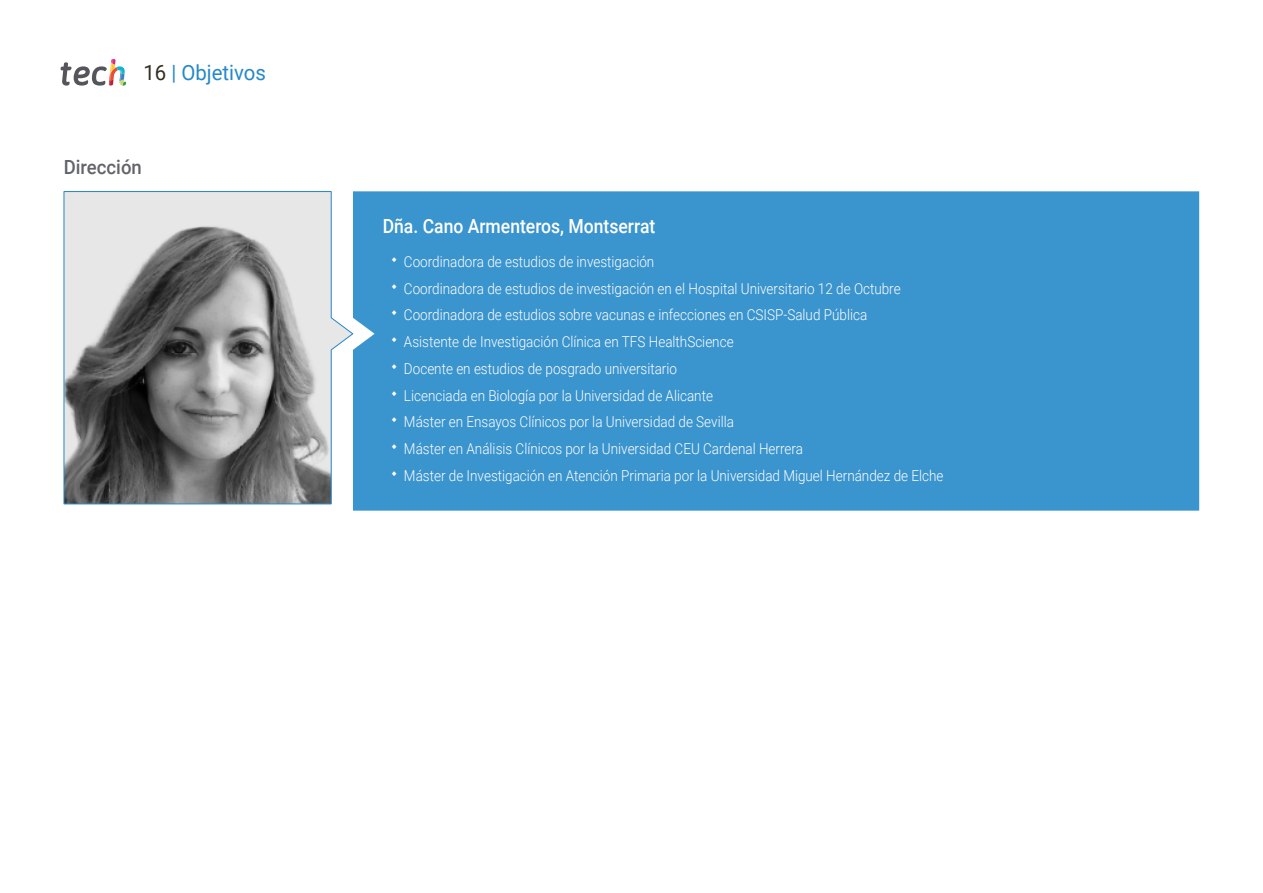
<style>
.page{position:relative;width:1263px;height:893px;background:#fff}
.page>*{position:absolute;margin:0;border:0;box-sizing:border-box;transform-origin:0 0}
.t1{font:21px "Roboto";color:#2488c9}
.t2{font:500 19.5px "Roboto";color:#fff;scale:.9 1}
.t3{font:500 19.5px "Roboto";color:#61646a;scale:.95 1}
.t4{font:300 15px/26.7px "Roboto";color:#fff;scale:.9 1}
.s1{color:#312e20}
</style>
<div class="page">
<svg style="left:61px;top:59px;width:65px;height:27px"></svg>
<div style="left:353px;top:191px;width:846px;height:320px;background:#3a94ce"></div>
<svg style="left:64px;top:191px;width:289px;height:313px;background:#9b9c9d"></svg>
<svg style="left:392px;top:257px;width:5px;height:5px"></svg>
<svg style="left:392px;top:284px;width:5px;height:5px"></svg>
<svg style="left:392px;top:310px;width:5px;height:5px"></svg>
<svg style="left:392px;top:337px;width:5px;height:5px"></svg>
<svg style="left:392px;top:364px;width:5px;height:5px"></svg>
<svg style="left:392px;top:391px;width:5px;height:5px"></svg>
<svg style="left:392px;top:417px;width:5px;height:5px"></svg>
<svg style="left:392px;top:444px;width:5px;height:5px"></svg>
<svg style="left:392px;top:471px;width:5px;height:5px"></svg>
<h1 class="t1" style="left:144px;top:57px;width:124px"><span class="s1">16</span> | Objetivos</h1>
<h2 class="t3" style="left:64px;top:154px;width:84px">Dirección</h2>
<h2 class="t2" style="left:383px;top:212px;width:304px">Dña. Cano Armenteros, Montserrat</h2>
<p class="t4" style="left:404px;top:248px;width:601px">Coordinadora de estudios de investigación<br>Coordinadora de estudios de investigación en el Hospital Universitario 12 de Octubre Coordinadora de estudios sobre vacunas e infecciones en CSISP-Salud Pública<br>Asistente de Investigación Clínica en TFS HealthScience<br>Docente en estudios de posgrado universitario<br>Licenciada en Biología por la Universidad de Alicante<br>Máster en Ensayos Clínicos por la Universidad de Sevilla<br>Máster en Análisis Clínicos por la Universidad CEU Cardenal Herrera<br>Máster de Investigación en Atención Primaria por la Universidad Miguel Hernández de Elche</p>
</div>
